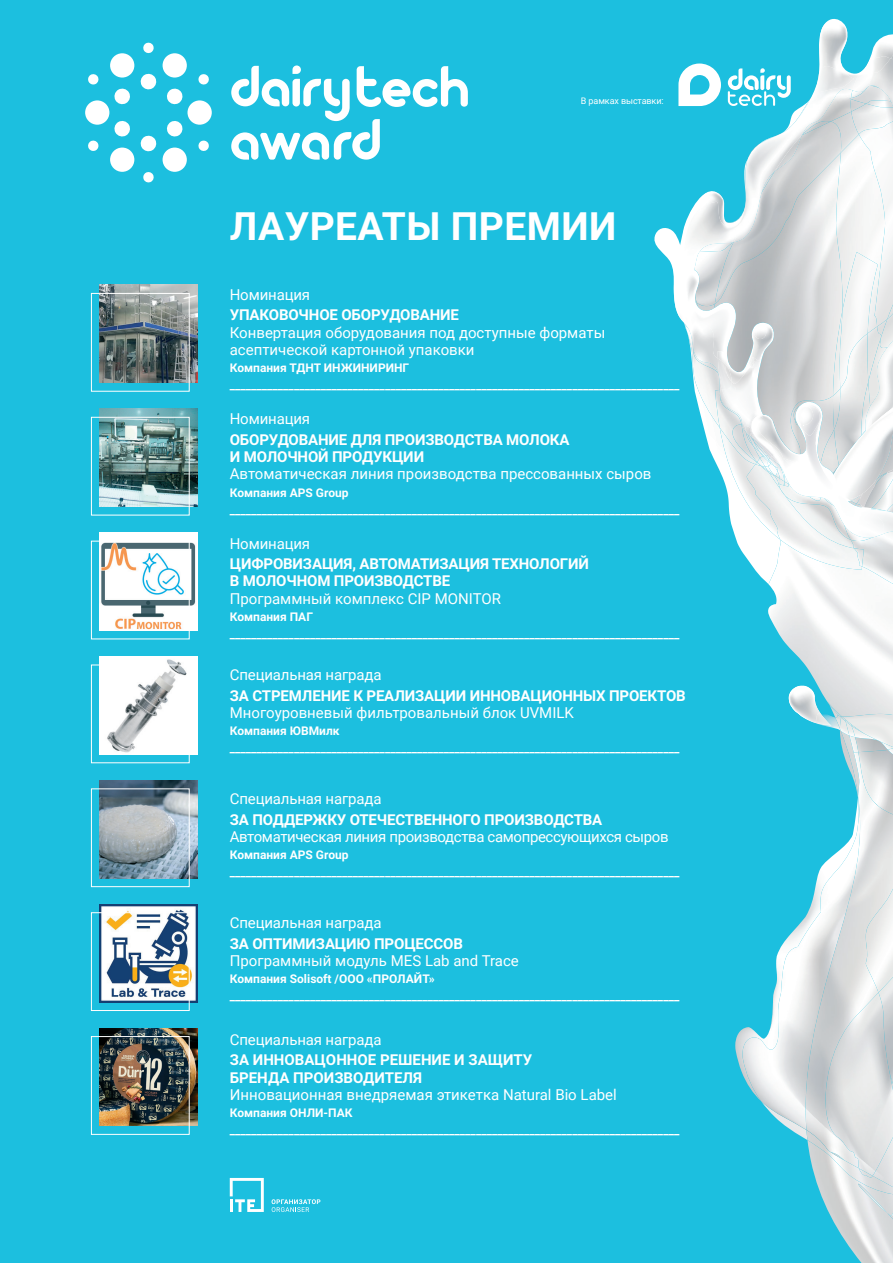
<style>
.page{position:relative;width:893px;height:1263px;background:#1cbfdf}
.page>*{position:absolute;margin:0;border:0;box-sizing:border-box;transform-origin:0 0}
.t1{font:700 39px "Roboto";letter-spacing:.01em;color:#fff}
.t2{font:15px/17.2px "Roboto";color:#fff}
.t3{font:700 15px/17.2px "Roboto";letter-spacing:-.01em;color:#fff}
.t4{font:15px "Roboto";letter-spacing:-.025em;color:#fff}
.t5{font:700 12px/17.2px "Roboto";color:#fff}
.t6{font:9px "Roboto";letter-spacing:-.01em;color:#fff}
</style>
<div class="page">
<img style="left:708px;top:72px;width:151px;height:154px">
<div style="left:859px;top:134px;width:34px;height:92px;background:#f9f9f9"></div>
<img style="left:859px;top:63px;width:9px;height:10px">
<img style="left:851px;top:104px;width:42px;height:30px">
<img style="left:854px;top:73px;width:14px;height:12px">
<img style="left:819px;top:20px;width:28px;height:46px">
<img style="left:815px;top:66px;width:39px;height:27px">
<img style="left:872px;top:36px;width:21px;height:20px">
<img style="left:872px;top:56px;width:19px;height:2px">
<img style="left:851px;top:85px;width:17px;height:19px">
<img style="left:866px;top:101px;width:27px;height:6px">
<img style="left:868px;top:58px;width:25px;height:48px">
<img style="left:815px;top:121px;width:16px;height:1px">
<img style="left:715px;top:122px;width:127px;height:104px">
<img style="left:696px;top:192px;width:33px;height:10px">
<img style="left:684px;top:202px;width:52px;height:24px">
<img style="left:820px;top:705px;width:73px;height:558px">
<svg style="left:887px;top:1213px;width:6px;height:6px"></svg>
<img style="left:857px;top:1187px;width:30px;height:26px">
<img style="left:735px;top:1029px;width:7px;height:44px">
<img style="left:742px;top:1027px;width:19px;height:74px">
<img style="left:807px;top:814px;width:86px;height:373px">
<img style="left:825px;top:992px;width:68px;height:184px">
<img style="left:858px;top:750px;width:35px;height:64px">
<svg style="left:654px;top:226px;width:239px;height:371px"></svg>
<img style="left:858px;top:747px;width:35px;height:3px">
<svg style="left:888px;top:748px;width:5px;height:6px"></svg>
<img style="left:858px;top:714px;width:35px;height:33px">
<svg style="left:761px;top:685px;width:97px;height:455px"></svg>
<img style="left:815px;top:713px;width:16px;height:13px">
<svg style="left:678px;top:64px;width:43px;height:42px"></svg>
<svg style="left:728px;top:68px;width:87px;height:81px"></svg>
<svg style="left:230px;top:1178px;width:34px;height:34px"></svg>
<svg style="left:272px;top:1199px;width:48px;height:13px"></svg>
<div style="left:110px;top:53px;width:24px;height:25px;background:#fff;border-radius:50%"></div>
<svg style="left:114px;top:88px;width:16px;height:17px"></svg>
<div style="left:163px;top:148px;width:24px;height:24px;background:#fff;border-radius:50%"></div>
<svg style="left:167px;top:121px;width:16px;height:16px"></svg>
<svg style="left:88px;top:74px;width:11px;height:11px"></svg>
<svg style="left:198px;top:140px;width:11px;height:11px"></svg>
<div style="left:187px;top:100px;width:25px;height:25px;background:#fff;border-radius:50%"></div>
<div style="left:163px;top:53px;width:24px;height:25px;background:#fff;border-radius:50%"></div>
<svg style="left:167px;top:88px;width:16px;height:17px"></svg>
<svg style="left:198px;top:74px;width:11px;height:11px"></svg>
<svg style="left:140px;top:73px;width:17px;height:17px"></svg>
<svg style="left:143px;top:42px;width:11px;height:11px"></svg>
<div style="left:85px;top:100px;width:24px;height:25px;background:#fff;border-radius:50%"></div>
<div style="left:110px;top:148px;width:24px;height:24px;background:#fff;border-radius:50%"></div>
<svg style="left:114px;top:121px;width:16px;height:16px"></svg>
<svg style="left:88px;top:140px;width:11px;height:11px"></svg>
<svg style="left:140px;top:135px;width:17px;height:17px"></svg>
<svg style="left:143px;top:172px;width:11px;height:11px"></svg>
<svg style="left:231px;top:65px;width:237px;height:95px"></svg>
<img style="left:100px;top:904px;width:98px;height:98px">
<div style="left:91px;top:912px;width:99px;height:99px;border:1px solid #fff"></div>
<img style="left:100px;top:780px;width:98px;height:98px">
<div style="left:91px;top:788px;width:99px;height:99px;border:1px solid #fff"></div>
<img style="left:100px;top:656px;width:98px;height:98px">
<div style="left:91px;top:665px;width:99px;height:98px;border:1px solid #fff"></div>
<img style="left:100px;top:533px;width:98px;height:97px">
<div style="left:91px;top:541px;width:99px;height:98px;border:1px solid #fff"></div>
<img style="left:100px;top:409px;width:98px;height:98px">
<div style="left:91px;top:417px;width:99px;height:98px;border:1px solid #fff"></div>
<img style="left:100px;top:285px;width:98px;height:98px">
<div style="left:91px;top:293px;width:99px;height:99px;border:1px solid #fff"></div>
<img style="left:100px;top:1028px;width:98px;height:98px">
<div style="left:91px;top:1036px;width:99px;height:99px;border:1px solid #fff"></div>
<p class="t6" style="left:581px;top:95px;width:84px">В рамках выставки:</p>
<h1 class="t1" style="left:230px;top:198px;width:388px">ЛАУРЕАТЫ ПРЕМИИ</h1>
<p class="t2" style="left:230px;top:285px;width:82px">Номинация</p>
<p class="t3" style="left:230px;top:306px;width:231px">УПАКОВОЧНОЕ ОБОРУДОВАНИЕ</p>
<p class="t2" style="left:230px;top:323px;width:377px">Конвертация оборудования под доступные форматы асептической картонной упаковки</p>
<p class="t5" style="left:230px;top:359px;width:451px">Компания ТДНТ ИНЖИНИРИНГ ____________________________________________________________________________________</p>
<p class="t2" style="left:230px;top:410px;width:82px">Номинация</p>
<p class="t3" style="left:230px;top:430px;width:341px">ОБОРУДОВАНИЕ ДЛЯ ПРОИЗВОДСТВА МОЛОКА<br>И МОЛОЧНОЙ ПРОДУКЦИИ</p>
<p class="t2" style="left:230px;top:465px;width:423px">Автоматическая линия производства прессованных сыров</p>
<p class="t5" style="left:230px;top:483px;width:451px">Компания APS Group ____________________________________________________________________________________</p>
<p class="t2" style="left:230px;top:534px;width:82px">Номинация</p>
<p class="t3" style="left:230px;top:555px;width:361px">ЦИФРОВИЗАЦИЯ, АВТОМАТИЗАЦИЯ ТЕХНОЛОГИЙ<br>В МОЛОЧНОМ ПРОИЗВОДСТВЕ</p>
<p class="t2" style="left:230px;top:589px;width:273px">Программный комплекс CIP MONITOR</p>
<p class="t5" style="left:230px;top:608px;width:451px">Компания ПАГ ____________________________________________________________________________________</p>
<p class="t2" style="left:230px;top:666px;width:153px">Специальная награда</p>
<p class="t3" style="left:230px;top:686px;width:458px">ЗА СТРЕМЛЕНИЕ К РЕАЛИЗАЦИИ ИННОВАЦИОННЫХ ПРОЕКТОВ</p>
<p class="t2" style="left:230px;top:703px;width:346px">Многоуровневый фильтровальный блок UVMILK</p>
<p class="t5" style="left:230px;top:722px;width:451px">Компания ЮВМилк ____________________________________________________________________________________</p>
<p class="t2" style="left:230px;top:790px;width:153px">Специальная награда</p>
<p class="t3" style="left:230px;top:810px;width:374px">ЗА ПОДДЕРЖКУ ОТЕЧЕСТВЕННОГО ПРОИЗВОДСТВА</p>
<p class="t4" style="left:230px;top:826px;width:440px">Автоматическая линия производства самопрессующихся сыров</p>
<p class="t5" style="left:230px;top:846px;width:451px">Компания APS Group ____________________________________________________________________________________</p>
<p class="t2" style="left:230px;top:914px;width:153px">Специальная награда</p>
<p class="t3" style="left:230px;top:934px;width:235px">ЗА ОПТИМИЗАЦИЮ ПРОЦЕССОВ</p>
<p class="t2" style="left:230px;top:951px;width:291px">Программный модуль MES Lab and Trace</p>
<p class="t5" style="left:230px;top:970px;width:451px">Компания Solisoft /ООО «ПРОЛАЙТ» ____________________________________________________________________________________</p>
<p class="t2" style="left:230px;top:1031px;width:153px">Специальная награда</p>
<p class="t3" style="left:230px;top:1051px;width:304px">ЗА ИННОВАЦОННОЕ РЕШЕНИЕ И ЗАЩИТУ<br>БРЕНДА ПРОИЗВОДИТЕЛЯ</p>
<p class="t2" style="left:230px;top:1085px;width:389px">Инновационная внедряемая этикетка Natural Bio Label</p>
<p class="t5" style="left:230px;top:1104px;width:451px">Компания ОНЛИ-ПАК ____________________________________________________________________________________</p>
</div>
